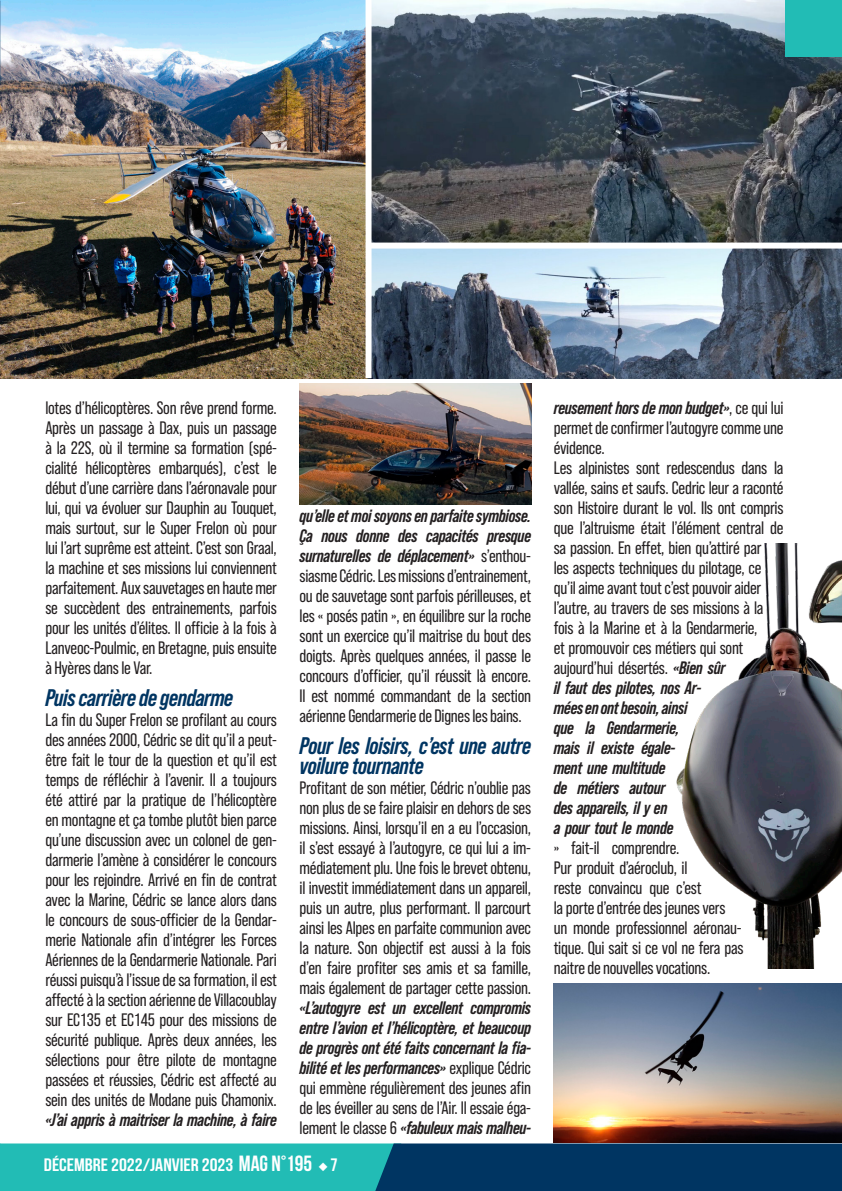
<style>
.page{position:relative;width:842px;height:1191px;background:#fff}
.page>*{position:absolute;margin:0;border:0;box-sizing:border-box;transform-origin:0 0}
.t1{font:italic 700 24px/20px "Bebas Neue Pro";letter-spacing:-.015em;color:#003562}
.t2{font:18px/20px "Bebas Neue Pro";letter-spacing:-.015em;color:#231f20;text-align:justify}
.t3{font:italic 700 18px/20px "Bebas Neue Pro";letter-spacing:-.015em;color:#231f20;text-align:justify}
.t4{font:700 18px "Bebas Neue";color:#fff;scale:1.1 1}
.s1{font-weight:700;font-style:italic}
.s2{font-weight:400;font-style:normal}
.s3{font-size:22px}
</style>
<div class="page">
<img style="left:554px;top:984px;width:288px;height:158px">
<img style="left:1px;top:0;width:841px;height:378px">
<div style="left:785px;top:0;width:57px;height:57px;background:#22bcb5"></div>
<svg style="left:0;top:1143px;width:842px;height:48px;background:#127489"></svg>
<div style="left:366px;top:0;width:6px;height:378px;background:#fff"></div>
<div style="left:367px;top:242px;width:475px;height:6px;background:#fff"></div>
<img style="left:676px;top:544px;width:166px;height:424px">
<img style="left:300px;top:383px;width:231px;height:121px">
<p class="t2" style="left:45px;top:398px;width:233px">lotes d’hélicoptères. Son rêve prend forme.<br>Après un passage à Dax, puis un passage à la 22S, où il termine sa formation (spé&shy;cialité hélicoptères embarqués), c’est le début d’une carrière dans l’aéronavale pour lui, qui va évoluer sur Dauphin au Touquet, mais surtout, sur le Super Frelon où pour lui l’art suprême est atteint. C’est son Graal, la machine et ses missions lui conviennent parfaitement. Aux sauvetages en haute mer se succèdent des entrainements, parfois pour les unités d’élites. Il officie à la fois à Lanveoc-Poulmic, en Bretagne, puis ensuite à Hyères dans le Var.</p>
<h1 class="t1" style="left:45px;top:687px;width:189px">Puis carrière de gendarme</h1>
<p class="t2" style="left:45px;top:709px;width:233px">La fin du Super Frelon se profilant au cours des années 2000, Cédric se dit qu’il a peut&shy;être fait le tour de la question et qu’il est temps de réfléchir à l’avenir. Il a toujours été attiré par la pratique de l’hélicoptère en montagne et ça tombe plutôt bien parce qu’une discussion avec un colonel de gen&shy;darmerie l’amène à considérer le concours pour les rejoindre. Arrivé en fin de contrat avec la Marine, Cédric se lance alors dans le concours de sous-officier de la Gendar&shy;merie Nationale afin d’intégrer les Forces Aériennes de la Gendarmerie Nationale. Pari réussi puisqu’à l’issue de sa formation, il est affecté à la section aérienne de Villacoublay sur EC135 et EC145 pour des missions de sécurité publique. Après deux années, les sélections pour être pilote de montagne passées et réussies, Cédric est affecté au sein des unités de Modane puis Chamonix.</p>
<p class="t3" style="left:45px;top:1109px;width:233px">«J’ai appris à maitriser la machine, à faire</p>
<p class="t2" style="left:300px;top:506px;width:233px"><span class="s1">qu’elle et moi soyons en parfaite symbiose.<br>Ça nous donne des capacités presque surnaturelles de déplacement»</span> s’enthou&shy;siasme Cédric. Les missions d’entrainement, ou de sauvetage sont parfois périlleuses, et les « posés patin », en équilibre sur la roche sont un exercice qu’il maitrise du bout des doigts. Après quelques années, il passe le concours d’officier, qu’il réussit là encore.<br>Il est nommé commandant de la section aérienne Gendarmerie de Dignes les bains.</p>
<h1 class="t1" style="left:300px;top:735px;width:233px">Pour les loisirs, c’est une autre voilure tournante</h1>
<p class="t2" style="left:300px;top:777px;width:233px">Profitant de son métier, Cédric n’oublie pas non plus de se faire plaisir en dehors de ses missions. Ainsi, lorsqu’il en a eu l’occasion, il s’est essayé à l’autogyre, ce qui lui a im&shy;médiatement plu. Une fois le brevet obtenu, il investit immédiatement dans un appareil, puis un autre, plus performant. Il parcourt ainsi les Alpes en parfaite communion avec la nature. Son objectif est aussi à la fois d’en faire profiter ses amis et sa famille, mais également de partager cette passion.</p>
<p class="t3" style="left:300px;top:997px;width:233px">«L’autogyre est un excellent compromis entre l’avion et l’hélicoptère, et beaucoup de progrès ont été faits concernant la fia&shy;bilité et les performances» <span class="s2">explique Cédric qui emmène régulièrement des jeunes afin de les éveiller au sens de l’Air. Il essaie éga&shy;lement le classe 6</span> «fabuleux mais malheu-</p>
<p class="t4" style="left:44px;top:1154px;width:269px">DÉCEMBRE 2022/JANVIER 2023 <span class="s3">MAG N°195</span> ◆ 7</p>
<p class="t2" style="left:554px;top:398px;width:231px;text-align:left"><span class="s1">reusement hors de mon budget»</span>, ce qui lui permet de confirmer l’autogyre comme une évidence.<br>Les alpinistes sont redescendus dans la vallée, sains et saufs. Cedric leur a raconté son Histoire durant le vol. Ils ont compris que l’altruisme était l’élément central de sa passion. En effet, bien qu’attiré par<br>les aspects techniques du pilotage, ce qu’il aime avant tout c’est pouvoir aider l’autre, au travers de ses missions à la fois à la Marine et à la Gendarmerie,<br>et promouvoir ces métiers qui sont aujourd’hui désertés. <span class="s1">«Bien sûr<br>il faut des pilotes, nos Ar-<br>mées en ont besoin, ainsi<br>que la Gendarmerie,<br>mais il existe égale-<br>ment une multitude<br>de métiers autour<br>des appareils, il y en<br>a pour tout le monde</span></p>
<p class="t2" style="left:554px;top:838px;width:191px;text-align:left">» fait-il comprendre.<br>Pur produit d’aéroclub, il<br>reste convaincu que c’est<br>la porte d’entrée des jeunes vers un monde professionnel aéronau&shy;tique. Qui sait si ce vol ne fera pas naitre de nouvelles vocations.</p>
</div>
